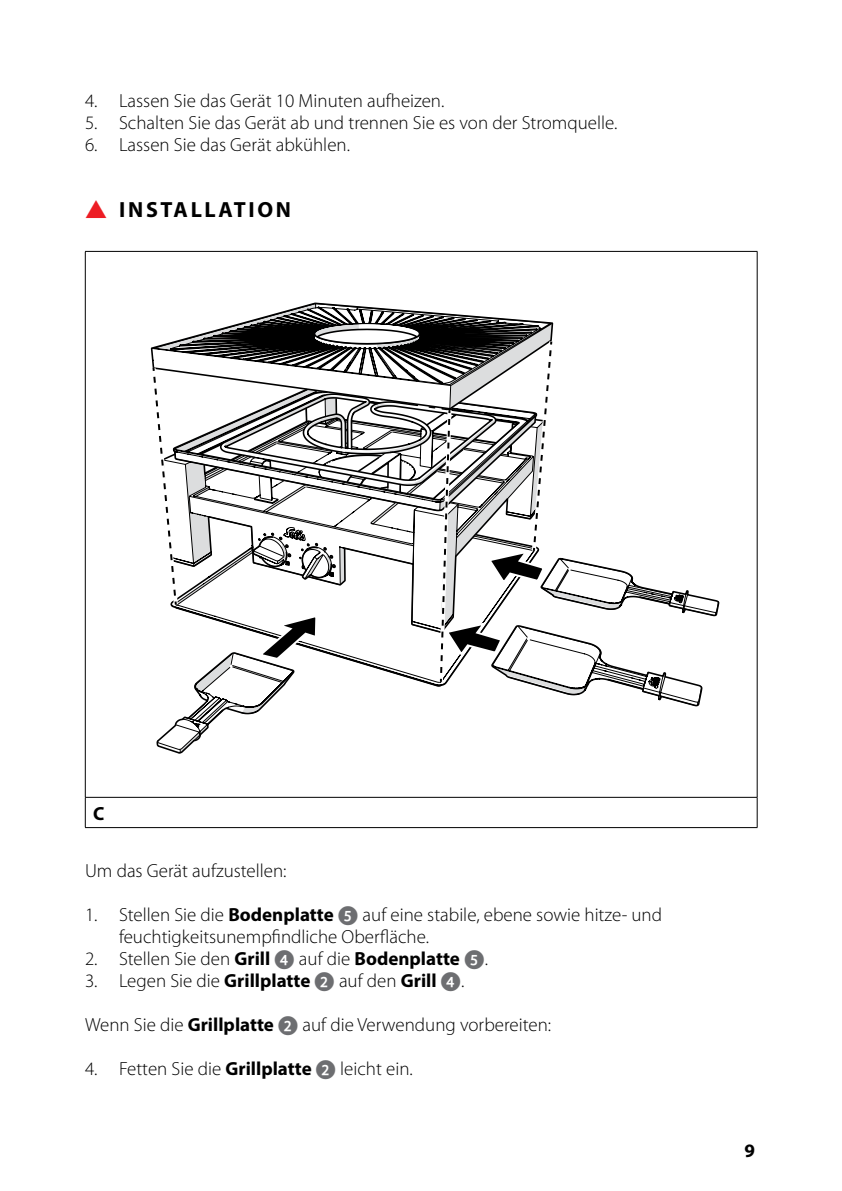
<style>
.page{position:relative;width:842px;height:1191px;background:#fff}
.page>*{position:absolute;margin:0;border:0;box-sizing:border-box;transform-origin:0 0}
.t1{font:700 22px "Myriad Pro";letter-spacing:.12em;color:#000}
.t2{font:300 19px/22px "Myriad Pro";color:#000}
.t3{font:700 19px "Myriad Pro";color:#000}
.s1{font-weight:700}
.s2{font-family:"Manualise Call out Closed Glyphs Bold Bold";font-weight:400;color:#6d6e71}
</style>
<div class="page">
<hr style="left:85px;top:251px;width:672px;height:1px;background:#000">
<hr style="left:85px;top:252px;width:1px;height:545px;background:#000">
<hr style="left:757px;top:252px;width:1px;height:545px;background:#000">
<hr style="left:85px;top:797px;width:672px;height:1px;background:#000">
<hr style="left:85px;top:797px;width:1px;height:30px;background:#000">
<hr style="left:757px;top:797px;width:1px;height:30px;background:#000">
<hr style="left:85px;top:827px;width:672px;height:1px;background:#000">
<svg style="left:277px;top:302px;width:163px;height:11px"></svg>
<svg style="left:149px;top:313px;width:571px;height:485px"></svg>
<p class="t2" style="left:85px;top:90px;width:361px">4. Lassen Sie das Gerät 10 Minuten aufheizen.</p>
<p class="t2" style="left:85px;top:112px;width:534px">5. Schalten Sie das Gerät ab und trennen Sie es von der Stromquelle.</p>
<p class="t2" style="left:85px;top:134px;width:266px">6. Lassen Sie das Gerät abkühlen.</p>
<p class="t1" style="left:119px;top:195px;width:173px">INSTALLATION</p>
<p class="t3" style="left:93px;top:800px;width:13px">C</p>
<p class="t2" style="left:85px;top:860px;width:203px">Um das Gerät aufzustellen:</p>
<p class="t2" style="left:119px;top:904px;width:545px;text-indent:-34px">1. Stellen Sie die <span class="s1">Bodenplatte</span> <span class="s2">5</span> auf eine stabile, ebene sowie hitze- und feuchtigkeitsunempfindliche Oberfläche.</p>
<p class="t2" style="left:85px;top:948px;width:404px">2. Stellen Sie den <span class="s1">Grill</span> <span class="s2">4</span> auf die <span class="s1">Bodenplatte</span> <span class="s2">5</span>.</p>
<p class="t2" style="left:85px;top:970px;width:381px">3. Legen Sie die <span class="s1">Grillplatte</span> <span class="s2">2</span> auf den <span class="s1">Grill</span> <span class="s2">4</span>.</p>
<p class="t2" style="left:85px;top:1014px;width:468px">Wenn Sie die <span class="s1">Grillplatte</span> <span class="s2">2</span> auf die Verwendung vorbereiten:</p>
<p class="t2" style="left:85px;top:1058px;width:329px">4. Fetten Sie die <span class="s1">Grillplatte</span> <span class="s2">2</span> leicht ein.</p>
<p class="t3" style="left:744px;top:1137px;width:12px">9</p>
</div>
